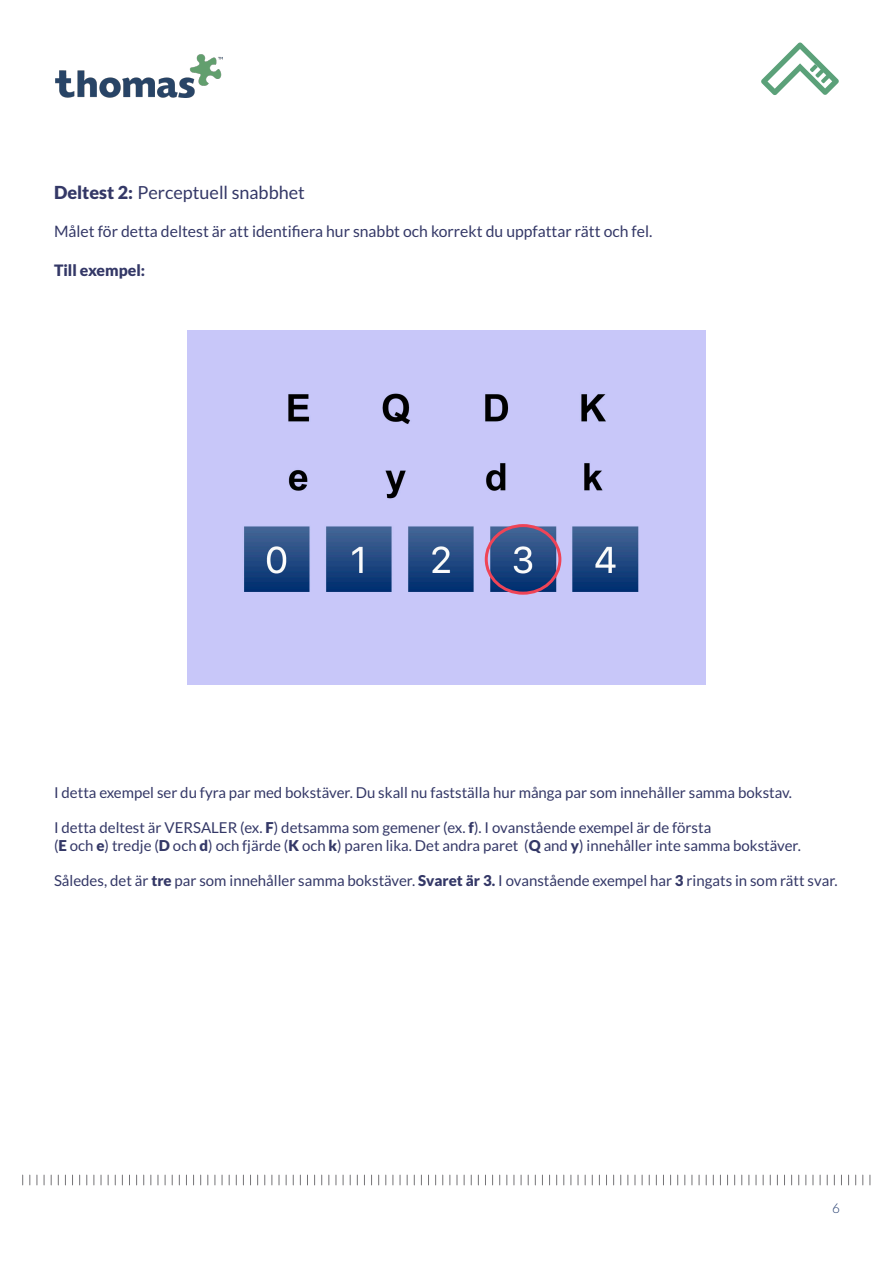
<style>
.page{position:relative;width:893px;height:1263px;background:#fff}
.page>*{position:absolute;margin:0;border:0;box-sizing:border-box;transform-origin:0 0}
.t1{font:18px "Lato";color:#343867}
.question_heading{font:15.75px "Lato";color:#343867}
.question_heading-2{font:900 15.75px "Lato";color:#343867}
.body{font:15px/18px "Lato";color:#343867}
.t2{font:300 13.5px "Lato";color:#243d6f}
.s1{font-weight:900}
</style>
<div class="page">
<img style="left:55px;top:54px;width:167px;height:44px">
<svg style="left:761px;top:43px;width:78px;height:52px"></svg>
<img style="left:187px;top:331px;width:519px;height:354px">
<div style="left:485px;top:524px;width:76px;height:71px;border:3px solid #ef4457;border-radius:50%"></div>
<p class="t1" style="left:54px;top:183px;width:252px"><span class="s1">Deltest 2:</span> Perceptuell snabbhet</p>
<p class="question_heading" style="left:54px;top:223px;width:600px">Målet för detta deltest är att identifiera hur snabbt och korrekt du uppfattar rätt och fel.</p>
<p class="question_heading-2" style="left:54px;top:260px;width:93px">Till exempel:</p>
<p class="body" style="left:54px;top:783px;width:739px">I detta exempel ser du fyra par med bokstäver. Du skall nu fastställa hur många par som innehåller samma bokstav.</p>
<p class="body" style="left:54px;top:818px;width:748px">I detta deltest är VERSALER (ex. <span class="s1">F</span>) detsamma som gemener (ex. <span class="s1">f</span>). I ovanstående exempel är de första<br>(<span class="s1">E</span> och <span class="s1">e</span>) tredje (<span class="s1">D</span> och <span class="s1">d</span>) och fjärde (<span class="s1">K</span> och <span class="s1">k</span>) paren lika. Det andra paret (<span class="s1">Q</span> and <span class="s1">y</span>) innehåller inte samma bokstäver.</p>
<p class="body" style="left:54px;top:871px;width:785px">Således, det är <span class="s1">tre</span> par som innehåller samma bokstäver. <span class="s1">Svaret är 3.</span> I ovanstående exempel har <span class="s1">3</span> ringats in som rätt svar.</p>
<p class="t2" style="left:832px;top:1199px;width:9px">6</p>
</div>
